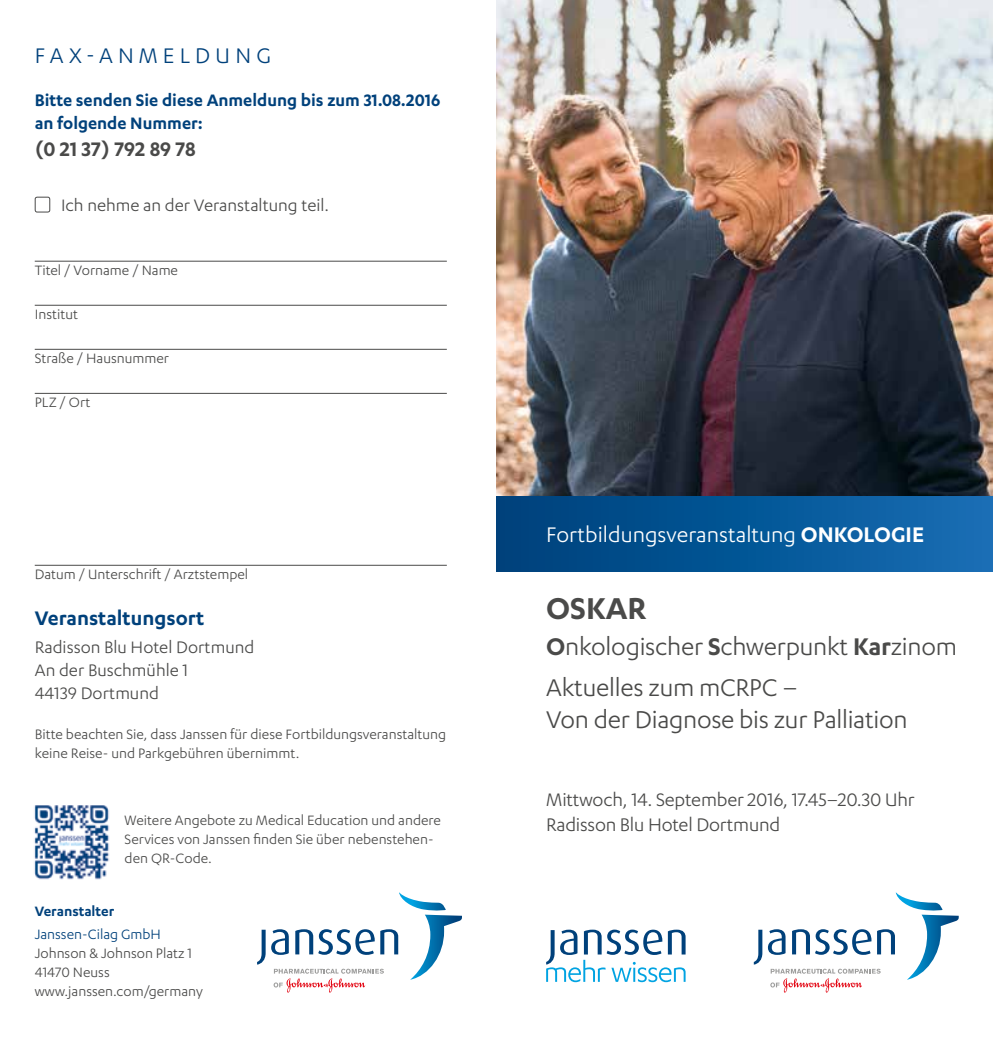
<style>
.page{position:relative;width:993px;height:1042px;background:#fff}
.page>*{position:absolute;margin:0;border:0;box-sizing:border-box;transform-origin:0 0}
.t1{font:600 35px "Karbon";color:#4a4a49}
.t2{font:28px/41.5px "Karbon";letter-spacing:-.01em;color:#4a4a49}
.t3{font:24.5px "Karbon";color:#fff}
.t4{font:24.5px "Karbon";letter-spacing:.21em;color:#00417b}
.t5{font:600 22.75px "Karbon";color:#00417b}
.t6{font:600 22.75px "Karbon";color:#4a4a49}
.t7{font:21px/25.2px "Karbon";letter-spacing:-.01em;color:#4a4a49}
.t8{font:19.25px/23.1px "Karbon";color:#4a4a49}
.t9{font:600 19.25px/23.1px "Karbon";color:#00417b}
.t10{font:15.75px/18.9px "Karbon";color:#4a4a49}
.t11{font:15.75px "Karbon";color:#00417b}
.t12{font:600 15.75px "Karbon";color:#00417b}
.s1{font-weight:600}
</style>
<div class="page">
<img style="left:496px;top:0;width:496px;height:496px">
<div style="left:496px;top:496px;width:496px;height:76px;background:linear-gradient(to right,#00407a,#156db4)"></div>
<svg style="left:753px;top:892px;width:205px;height:100px"></svg>
<svg style="left:257px;top:929px;width:8px;height:35px"></svg>
<svg style="left:271px;top:892px;width:191px;height:100px"></svg>
<svg style="left:546px;top:929px;width:139px;height:53px"></svg>
<hr style="left:35px;top:261px;width:411px;height:1px;background:#4a4a49">
<hr style="left:35px;top:305px;width:411px;height:1px;background:#4a4a49">
<hr style="left:35px;top:349px;width:411px;height:1px;background:#4a4a49">
<hr style="left:35px;top:393px;width:411px;height:1px;background:#4a4a49">
<hr style="left:35px;top:565px;width:411px;height:1px;background:#4a4a49">
<div style="left:35px;top:197px;width:15px;height:15px;border:1px solid #4a4a49;border-radius:2px"></div>
<img style="left:34px;top:805px;width:76px;height:75px">
<h3 class="t4" style="left:35px;top:42px;width:237px">FAX-ANMELDUNG</h3>
<p class="t9" style="left:35px;top:87px;width:407px">Bitte senden Sie diese Anmeldung bis zum 31.08.2016 an folgende Nummer:</p>
<h3 class="t6" style="left:35px;top:136px;width:162px">(0 21 37) 792 89 78</h3>
<p class="t8" style="left:61px;top:193px;width:269px">Ich nehme an der Veranstaltung teil.</p>
<p class="t10" style="left:35px;top:260px;width:145px">Titel / Vorname / Name</p>
<p class="t10" style="left:35px;top:304px;width:45px">Institut</p>
<p class="t10" style="left:35px;top:348px;width:136px">Straße / Hausnummer</p>
<p class="t10" style="left:35px;top:392px;width:57px">PLZ / Ort</p>
<p class="t10" style="left:35px;top:564px;width:215px">Datum / Unterschrift / Arztstempel</p>
<h3 class="t5" style="left:35px;top:605px;width:171px">Veranstaltungsort</h3>
<p class="t8" style="left:35px;top:635px;width:221px">Radisson Blu Hotel Dortmund<br>An der Buschmühle 1<br>44139 Dortmund</p>
<p class="t10" style="left:35px;top:724px;width:413px">Bitte beachten Sie, dass Janssen für diese Fortbildungsveranstaltung keine Reise- und Parkgebühren übernimmt.</p>
<p class="t10" style="left:125px;top:810px;width:318px">Weitere Angebote zu Medical Education und andere<br>Services von Janssen finden Sie über nebenstehen&shy;den QR-Code.</p>
<p class="t12" style="left:35px;top:902px;width:81px">Veranstalter</p>
<p class="t11" style="left:35px;top:926px;width:128px">Janssen-Cilag GmbH</p>
<p class="t10" style="left:35px;top:943px;width:170px">Johnson &amp; Johnson Platz 1<br>41470 Neuss www.janssen.com/germany</p>
<h3 class="t3" style="left:546px;top:521px;width:379px">Fortbildungsveranstaltung <span class="s1">ONKOLOGIE</span></h3>
<h1 class="t1" style="left:546px;top:589px;width:102px">OSKAR</h1>
<h2 class="t2" style="left:546px;top:625px;width:412px"><span class="s1">O</span>nkologischer <span class="s1">S</span>chwerpunkt <span class="s1">Kar</span>zinom<br>Aktuelles zum mCRPC –</h2>
<h2 class="t2" style="left:546px;top:698px;width:363px">Von der Diagnose bis zur Palliation</h2>
<h3 class="t7" style="left:546px;top:787px;width:370px">Mittwoch, 14. September 2016, 17.45–20.30 Uhr<br>Radisson Blu Hotel Dortmund</h3>
</div>
